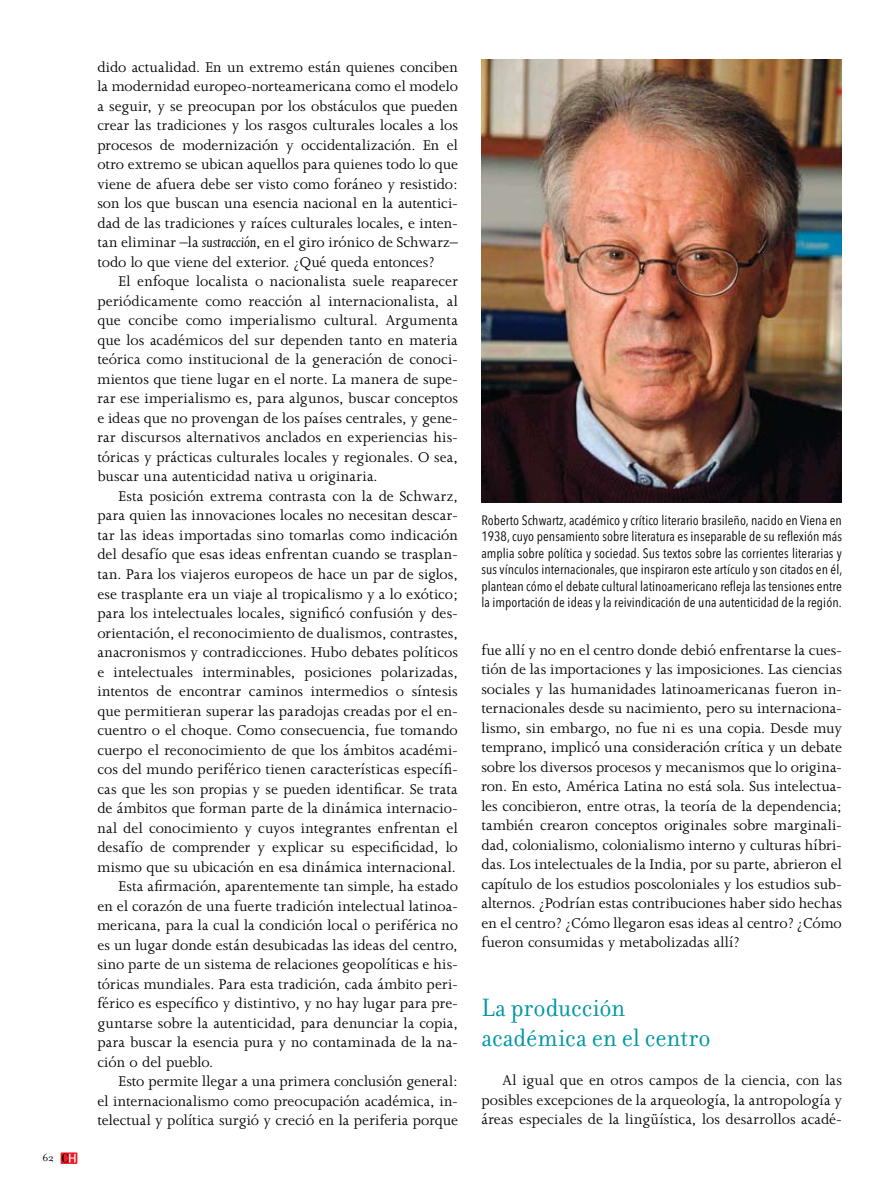
<style>
.page{position:relative;width:893px;height:1191px;background:#fff}
.page>*{position:absolute;margin:0;border:0;box-sizing:border-box;transform-origin:0 0}
.t1{font:27px/30px "Filosofia";color:#0096a3;scale:.95 1}
.t2{font:16.2px/19.5px "Joanna";letter-spacing:.01em;color:#000;text-align:justify}
.t3{font:condensed 13.5px/16.5px "Avenir Next LT Pro";letter-spacing:.005em;color:#000;text-align:justify}
.t4{font:11.25px "Filosofia";color:#000}
.s1{font-style:italic}
</style>
<div class="page">
<img style="left:481px;top:60px;width:361px;height:443px">
<svg style="left:61px;top:1152px;width:16px;height:12px"></svg>
<svg style="left:62px;top:1153px;width:14px;height:9px"></svg>
<p class="t4" style="left:43px;top:1151px;width:13px">62</p>
<p class="t2" style="left:97px;top:57px;width:362px">dido actualidad. En un extremo están quienes conciben la modernidad europeo-norteamericana como el modelo a seguir, y se preocupan por los obstáculos que pueden crear las tradiciones y los rasgos culturales locales a los procesos de modernización y occidentalización. En el otro extremo se ubican aquellos para quienes todo lo que viene de afuera debe ser visto como foráneo y resistido: son los que buscan una esencia nacional en la autentici&shy;dad de las tradiciones y raíces culturales locales, e inten&shy;tan eliminar –la <span class="s1">sustracción</span>, en el giro irónico de Schwarz– todo lo que viene del exterior. ¿Qué queda entonces?</p>
<p class="t2" style="left:97px;top:272px;width:362px;text-indent:21px">El enfoque localista o nacionalista suele reaparecer periódicamente como reacción al internacionalista, al que concibe como imperialismo cultural. Argumenta que los académicos del sur dependen tanto en materia teórica como institucional de la generación de conoci&shy;mientos que tiene lugar en el norte. La manera de supe&shy;rar ese imperialismo es, para algunos, buscar conceptos e ideas que no provengan de los países centrales, y gene&shy;rar discursos alternativos anclados en experiencias his&shy;tóricas y prácticas culturales locales y regionales. O sea, buscar una autenticidad nativa u originaria.</p>
<p class="t2" style="left:119px;top:486px;width:341px">Esta posición extrema contrasta con la de Schwarz,</p>
<p class="t2" style="left:97px;top:506px;width:362px">para quien las innovaciones locales no necesitan descar-</p>
<p class="t2" style="left:97px;top:525px;width:362px">tar las ideas importadas sino tomarlas como indicación</p>
<p class="t2" style="left:97px;top:545px;width:362px">del desafío que esas ideas enfrentan cuando se trasplan-</p>
<p class="t2" style="left:97px;top:564px;width:362px">tan. Para los viajeros europeos de hace un par de siglos,</p>
<p class="t2" style="left:97px;top:584px;width:362px">ese trasplante era un viaje al tropicalismo y a lo exótico;</p>
<p class="t2" style="left:97px;top:603px;width:362px">para los intelectuales locales, significó confusión y des-</p>
<p class="t2" style="left:97px;top:623px;width:362px">orientación, el reconocimiento de dualismos, contrastes,</p>
<p class="t2" style="left:97px;top:642px;width:362px">anacronismos y contradicciones. Hubo debates políticos</p>
<p class="t2" style="left:97px;top:662px;width:362px">e intelectuales interminables, posiciones polarizadas,</p>
<p class="t2" style="left:97px;top:681px;width:362px">intentos de encontrar caminos intermedios o síntesis</p>
<p class="t2" style="left:97px;top:701px;width:362px">que permitieran superar las paradojas creadas por el en-</p>
<p class="t2" style="left:97px;top:720px;width:362px">cuentro o el choque. Como consecuencia, fue tomando</p>
<p class="t2" style="left:97px;top:740px;width:362px">cuerpo el reconocimiento de que los ámbitos académi-</p>
<p class="t2" style="left:97px;top:759px;width:362px">cos del mundo periférico tienen características específi-</p>
<p class="t2" style="left:97px;top:779px;width:362px">cas que les son propias y se pueden identificar. Se trata</p>
<p class="t2" style="left:97px;top:798px;width:362px">de ámbitos que forman parte de la dinámica internacio-</p>
<p class="t2" style="left:97px;top:818px;width:362px">nal del conocimiento y cuyos integrantes enfrentan el</p>
<p class="t2" style="left:97px;top:837px;width:362px">desafío de comprender y explicar su especificidad, lo</p>
<p class="t2" style="left:97px;top:857px;width:360px">mismo que su ubicación en esa dinámica internacional.</p>
<p class="t2" style="left:119px;top:876px;width:341px">Esta afirmación, aparentemente tan simple, ha estado</p>
<p class="t2" style="left:97px;top:896px;width:362px">en el corazón de una fuerte tradición intelectual latinoa-</p>
<p class="t2" style="left:97px;top:915px;width:362px">mericana, para la cual la condición local o periférica no</p>
<p class="t2" style="left:97px;top:935px;width:362px">es un lugar donde están desubicadas las ideas del centro,</p>
<p class="t2" style="left:97px;top:954px;width:362px">sino parte de un sistema de relaciones geopolíticas e his-</p>
<p class="t2" style="left:97px;top:974px;width:362px">tóricas mundiales. Para esta tradición, cada ámbito peri-</p>
<p class="t2" style="left:97px;top:993px;width:362px">férico es específico y distintivo, y no hay lugar para pre-</p>
<p class="t2" style="left:97px;top:1013px;width:362px">guntarse sobre la autenticidad, para denunciar la copia,</p>
<p class="t2" style="left:97px;top:1032px;width:362px">para buscar la esencia pura y no contaminada de la na-</p>
<p class="t2" style="left:97px;top:1052px;width:117px">ción o del pueblo.</p>
<p class="t2" style="left:119px;top:1071px;width:341px">Esto permite llegar a una primera conclusión general:</p>
<p class="t2" style="left:97px;top:1091px;width:362px">el internacionalismo como preocupación académica, in-</p>
<p class="t2" style="left:97px;top:1110px;width:362px">telectual y política surgió y creció en la periferia porque</p>
<p class="t3" style="left:481px;top:512px;width:362px">Roberto Schwartz, académico y crítico literario brasileño, nacido en Viena en 1938, cuyo pensamiento sobre literatura es inseparable de su reflexión más amplia sobre política y sociedad. Sus textos sobre las corrientes literarias y sus vínculos internacionales, que inspiraron este artículo y son citados en él, plantean cómo el debate cultural latinoamericano refleja las tensiones entre la importación de ideas y la reivindicación de una autenticidad de la región.</p>
<p class="t2" style="left:481px;top:640px;width:362px">fue allí y no en el centro donde debió enfrentarse la cues&shy;tión de las importaciones y las imposiciones. Las ciencias sociales y las humanidades latinoamericanas fueron in&shy;ternacionales desde su nacimiento, pero su internaciona&shy;lismo, sin embargo, no fue ni es una copia. Desde muy temprano, implicó una consideración crítica y un debate sobre los diversos procesos y mecanismos que lo origina&shy;ron. En esto, América Latina no está sola. Sus intelectua&shy;les concibieron, entre otras, la teoría de la dependencia; también crearon conceptos originales sobre marginali&shy;dad, colonialismo, colonialismo interno y culturas híbri&shy;das. Los intelectuales de la India, por su parte, abrieron el capítulo de los estudios poscoloniales y los estudios sub&shy;alternos. ¿Podrían estas contribuciones haber sido hechas en el centro? ¿Cómo llegaron esas ideas al centro? ¿Cómo fueron consumidas y metabolizadas allí?</p>
<h1 class="t1" style="left:481px;top:993px;width:243px">La producción académica en el centro</h1>
<p class="t2" style="left:481px;top:1070px;width:362px;text-indent:21px">Al igual que en otros campos de la ciencia, con las posibles excepciones de la arqueología, la antropología y áreas especiales de la lingüística, los desarrollos acadé-</p>
</div>
